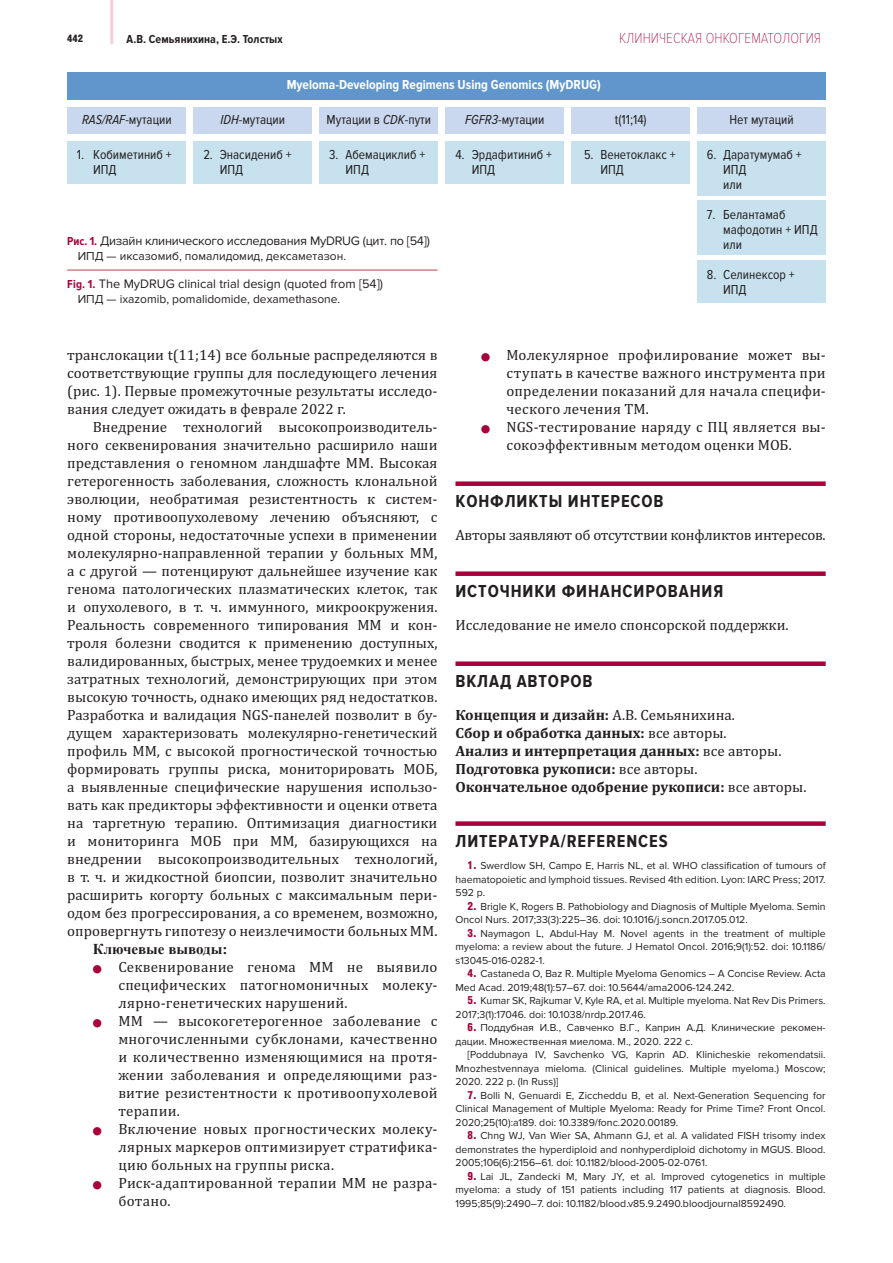
<style>
.page{position:relative;width:893px;height:1263px;background:#fff}
.page>*{position:absolute;margin:0;border:0;box-sizing:border-box;transform-origin:0 0}
.t1{font:700 18px "Proxima Nova Cond";letter-spacing:.05em;color:#231f20}
.t2{font:15px/18px "Cambria";color:#231f20;text-align:justify}
.t3{font:700 15px/18px "Cambria";color:#231f20}
.t4{font:15px "Cambria";letter-spacing:-.02em;color:#231f20}
.t5{font:100 15px "Proxima Nova Cond";letter-spacing:.005em;color:#a7023c}
.t6{font:700 15px "Times New Roman";color:#231f20}
.t7{font:13.5px/15px "Proxima Nova Cond";color:#231f20}
.t8{font:700 13.5px "Proxima Nova Cond";color:#fff}
.t9{font:12.75px "Proxima Nova";letter-spacing:-.02em;color:#231f20}
.t10{font:12.75px "Proxima Nova";color:#231f20}
.t11{font:12px "Proxima Nova";color:#231f20}
.t12{font:700 12px "Proxima Nova Cond";letter-spacing:.005em;color:#231f20}
.t13{font:10.5px/13.5px "Proxima Nova";color:#231f20;text-align:justify}
.t14{font:900 10.5px "Helios Cond";color:#231f20}
.s1{font-style:italic}
.s2{font-family:"Proxima Nova Cond";font-weight:700;font-size:12px;color:#a7023c}
.s3{color:#a7023c}
.s4{font-weight:400}
.s5{font-family:"Helios Cond";font-weight:900;font-size:11.25px;color:#a7023c}
</style>
<div class="page">
<hr style="left:110px;top:0;width:3px;height:44px;background:#f9ced8">
<div style="left:455px;top:481px;width:371px;height:5px;background:#a7023c"></div>
<div style="left:455px;top:571px;width:371px;height:5px;background:#a7023c"></div>
<div style="left:455px;top:661px;width:371px;height:5px;background:#a7023c"></div>
<div style="left:455px;top:821px;width:371px;height:5px;background:#a7023c"></div>
<div style="left:698px;top:107px;width:128px;height:27px;background:#c9d8ee"></div>
<div style="left:68px;top:72px;width:758px;height:27px;background:#6196cc"></div>
<div style="left:68px;top:107px;width:118px;height:27px;background:#c9d8ee"></div>
<div style="left:194px;top:107px;width:118px;height:27px;background:#c9d8ee"></div>
<div style="left:320px;top:107px;width:118px;height:27px;background:#c9d8ee"></div>
<div style="left:446px;top:107px;width:118px;height:27px;background:#c9d8ee"></div>
<div style="left:572px;top:107px;width:118px;height:27px;background:#c9d8ee"></div>
<div style="left:698px;top:141px;width:128px;height:55px;background:#c7e2ee"></div>
<div style="left:698px;top:201px;width:128px;height:54px;background:#c7e2ee"></div>
<div style="left:698px;top:260px;width:128px;height:43px;background:#c7e2ee"></div>
<div style="left:68px;top:141px;width:118px;height:43px;background:#c7e2ee"></div>
<div style="left:194px;top:141px;width:118px;height:43px;background:#c7e2ee"></div>
<div style="left:320px;top:141px;width:118px;height:43px;background:#c7e2ee"></div>
<div style="left:446px;top:141px;width:118px;height:43px;background:#c7e2ee"></div>
<div style="left:572px;top:141px;width:118px;height:43px;background:#c7e2ee"></div>
<hr style="left:67px;top:269px;width:370px;height:2px;background:#cf8086">
<p class="t14" style="left:67px;top:35px;width:17px">442</p>
<p class="t12" style="left:127px;top:35px;width:158px">А.В. Семьянихина, Е.Э. Толстых</p>
<p class="t5" style="left:619px;top:33px;width:203px">КЛИНИЧЕСКАЯ ОНКОГЕМАТОЛОГИЯ</p>
<p class="t8" style="left:287px;top:80px;width:316px">Myeloma-Developing Regimens Using Genomics (MyDRUG)</p>
<p class="t7" style="left:82px;top:113px;width:91px"><span class="s1">RAS/RAF</span>-мутации</p>
<p class="t7" style="left:220px;top:113px;width:66px"><span class="s1">IDH</span>-мутации</p>
<p class="t7" style="left:327px;top:113px;width:106px">Мутации в <span class="s1">CDK</span>-пути</p>
<p class="t7" style="left:465px;top:113px;width:81px"><span class="s1">FGFR3</span>-мутации</p>
<p class="t7" style="left:615px;top:113px;width:33px">t(11;14)</p>
<p class="t7" style="left:93px;top:148px;width:80px;text-indent:-16px">1. Кобиметиниб +<br>ИПД</p>
<p class="t7" style="left:220px;top:148px;width:73px;text-indent:-16px">2. Энасидениб +<br>ИПД</p>
<p class="t7" style="left:346px;top:148px;width:81px;text-indent:-16px">3. Абемациклиб +<br>ИПД</p>
<p class="t7" style="left:472px;top:148px;width:82px;text-indent:-16px">4. Эрдафитиниб +<br>ИПД</p>
<p class="t7" style="left:600px;top:148px;width:77px;text-indent:-16px">5. Венетоклакс +<br>ИПД</p>
<p class="t7" style="left:723px;top:148px;width:80px;text-indent:-16px">6. Даратумумаб +<br>ИПД<br>или</p>
<p class="t7" style="left:723px;top:208px;width:96px;text-indent:-16px">7. Белантамаб мафодотин + ИПД или</p>
<p class="t7" style="left:723px;top:268px;width:73px;text-indent:-16px">8. Селинексор +<br>ИПД</p>
<p class="t7" style="left:729px;top:113px;width:66px">Нет мутаций</p>
<p class="t9" style="left:67px;top:236px;width:364px"><span class="s2">Рис. 1.</span> Дизайн клинического исследования MyDRUG (цит. по [54])</p>
<p class="t11" style="left:78px;top:252px;width:270px">ИПД — иксазомиб, помалидомид, дексаметазон.</p>
<p class="t10" style="left:67px;top:279px;width:317px"><span class="s2">Fig. 1.</span> The MyDRUG clinical trial design (quoted from [54])</p>
<p class="t11" style="left:78px;top:295px;width:264px">ИПД — ixazomib, pomalidomide, dexamethasone.</p>
<p class="t2" style="left:67px;top:347px;width:372px">транслокации t(11;14) все больные распределяются в соответствующие группы для последующего лечения (рис. 1). Первые промежуточные результаты исследо&shy;вания следует ожидать в феврале 2022 г.</p>
<p class="t2" style="left:67px;top:419px;width:372px;text-indent:26px">Внедрение технологий высокопроизводитель&shy;ного секвенирования значительно расширило наши представления о геномном ландшафте ММ. Высокая гетерогенность заболевания, сложность клональной эволюции, необратимая резистентность к систем&shy;ному противоопухолевому лечению объясняют, с одной стороны, недостаточные успехи в применении молекулярно-направленной терапии у больных ММ, а с другой — потенцируют дальнейшее изучение как генома патологических плазматических клеток, так и опухолевого, в т. ч. иммунного, микроокружения.<br>Реальность современного типирования ММ и кон&shy;троля болезни сводится к применению доступных, валидированных, быстрых, менее трудоемких и менее затратных технологий, демонстрирующих при этом высокую точность, однако имеющих ряд недостатков.<br>Разработка и валидация NGS-панелей позволит в бу&shy;дущем характеризовать молекулярно-генетический профиль ММ, с высокой прогностической точностью формировать группы риска, мониторировать МОБ, а выявленные специфические нарушения использо&shy;вать как предикторы эффективности и оценки ответа на таргетную терапию. Оптимизация диагностики и мониторинга МОБ при ММ, базирующихся на внедрении высокопроизводительных технологий, в т. ч. и жидкостной биопсии, позволит значительно расширить когорту больных с максимальным пери&shy;одом без прогрессирования, а со временем, возможно, опровергнуть гипотезу о неизлечимости больных ММ.</p>
<p class="t6" style="left:93px;top:941px;width:136px">Ключевые выводы:</p>
<p class="t2" style="left:118px;top:959px;width:321px;text-indent:-26px"><span class="s3">●</span> Секвенирование генома ММ не выявило специ фических патогномоничных молеку&shy;лярно-генетических нарушений.</p>
<p class="t2" style="left:118px;top:1013px;width:321px;text-indent:-26px"><span class="s3">●</span> ММ — высокогетерогенное заболевание с многочисленными субклонами, качественно и количественно изменяющимися на протя&shy;жении заболевания и определяющими раз&shy;витие резистентности к противоопухолевой терапии.</p>
<p class="t2" style="left:118px;top:1121px;width:321px;text-indent:-26px"><span class="s3">●</span> Включение новых прогностических молеку&shy;лярных маркеров оптимизирует стратифика&shy;цию больных на группы риска.</p>
<p class="t2" style="left:118px;top:1175px;width:321px;text-indent:-26px"><span class="s3">●</span> Риск-адаптированной терапии ММ не разра&shy;ботано.</p>
<p class="t2" style="left:506px;top:347px;width:321px;text-indent:-26px"><span class="s3">●</span> Молекулярное профилирование может вы&shy;ступать в качестве важного инструмента при определении показаний для начала специфи&shy;ческого лечения ТМ.</p>
<p class="t2" style="left:481px;top:419px;width:346px;text-align:center"><span class="s3">●</span> NGS-тестирование наряду с ПЦ является вы&shy;сокоэффективным методом оценки МОБ.</p>
<p class="t1" style="left:455px;top:495px;width:210px">КОНФЛИКТЫ ИНТЕРЕСОВ</p>
<p class="t4" style="left:455px;top:530px;width:372px">Авторы заявляют об отсутствии конфликтов интересов.</p>
<p class="t1" style="left:455px;top:585px;width:269px">ИСТОЧНИКИ ФИНАНСИРОВАНИЯ</p>
<p class="t2" style="left:455px;top:617px;width:335px">Исследование не имело спонсорской поддержки.</p>
<p class="t1" style="left:455px;top:675px;width:139px">ВКЛАД АВТОРОВ</p>
<p class="t3" style="left:455px;top:707px;width:352px">Концепция и дизайн: <span class="s4">А.В. Семьянихина.<br></span>Сбор и обработка данных: <span class="s4">все авторы.<br></span>Анализ и интерпретация данных: <span class="s4">все авторы.<br></span>Подготовка рукописи: <span class="s4">все авторы.<br></span>Окончательное одобрение рукописи: <span class="s4">все авторы.</span></p>
<p class="t1" style="left:455px;top:835px;width:214px">ЛИТЕРАТУРА/REFERENCES</p>
<p class="t13" style="left:455px;top:860px;width:372px;text-indent:12px"><span class="s5">1.</span> Swerdlow SH, Campo E, Harris NL, et al. WHO classification of tumours of haematopoietic and lymph oid tissues. Revised 4th edition. Lyon: IARC Press; 2017.<br>592 p.</p>
<p class="t13" style="left:455px;top:900px;width:372px;text-indent:12px"><span class="s5">2.</span> Brigle K, Rogers B. Pathobiology and Diagnosis of Multiple Myeloma. Semin<br>Oncol Nurs. 2017;33(3):225–36. doi: 10.1016/j.soncn.2017.05.012.</p>
<p class="t13" style="left:455px;top:927px;width:372px;text-indent:12px"><span class="s5">3.</span> Naymagon L, Abdul-Hay M. Novel agents in the treatment of multiple myeloma: a review about the future. J Hematol Oncol. 2016;9(1):52. doi: 10.1186/ s13045-016-0282-1.</p>
<p class="t13" style="left:455px;top:968px;width:372px;text-indent:12px"><span class="s5">4.</span> Castaneda O, Baz R. Multiple Myeloma Genomics – A Concise Review. Acta<br>Med Acad. 2019;48(1):57–67. doi: 10.5644/ama2006-124.242.</p>
<p class="t13" style="left:455px;top:995px;width:372px;text-indent:12px"><span class="s5">5.</span> Kumar SK, Rajkumar V, Kyle RA, et al. Multiple myeloma. Nat Rev Dis Primers.<br>2017;3(1):17046. doi: 10.1038/nrdp.2017.46.</p>
<p class="t13" style="left:455px;top:1022px;width:372px;text-indent:12px"><span class="s5">6.</span> Поддубная И.В., Савченко В.Г., Каприн А.Д. Клинические рекомен&shy;дации. Множественная миелома. М., 2020. 222 с.</p>
<p class="t13" style="left:455px;top:1049px;width:372px;text-indent:12px">[Poddubnaya IV, Savchenko VG, Kaprin AD. Klinicheskie rekomendatsii.<br>Mnozhestvennaya mieloma. (Clinical guidelines. Multiple myeloma.) Moscow; 2020. 222 p. (In Russ)]</p>
<p class="t13" style="left:455px;top:1089px;width:372px;text-indent:12px"><span class="s5">7.</span> Bolli N, Genuardi E, Ziccheddu B, et al. Next-Generation Sequencing for Clinical Management of Multiple Myeloma: Ready for Prime Time? Front Oncol.<br>2020;25(10):a189. doi: 10.3389/fonc.2020.00189.</p>
<p class="t13" style="left:455px;top:1130px;width:372px;text-indent:12px"><span class="s5">8.</span> Chng WJ, Van Wier SA, Ahmann GJ, et al. A validated FISH trisomy index demonstrates the hyperdiploid and nonhyperdiploid dichotomy in MGUS. Blood.<br>2005;106(6):2156–61. doi: 10.1182/blood-2005-02-0761.</p>
<p class="t13" style="left:455px;top:1170px;width:372px;text-indent:12px"><span class="s5">9.</span> Lai JL, Zandecki M, Mary JY, et al. Improved cytogenetics in multiple myeloma: a study of 151 patients including 117 patients at diagnosis. Blood.<br>1995;85(9):2490–7. doi: 10.1182/blood.v85.9.2490.bloodjournal8592490.</p>
</div>
